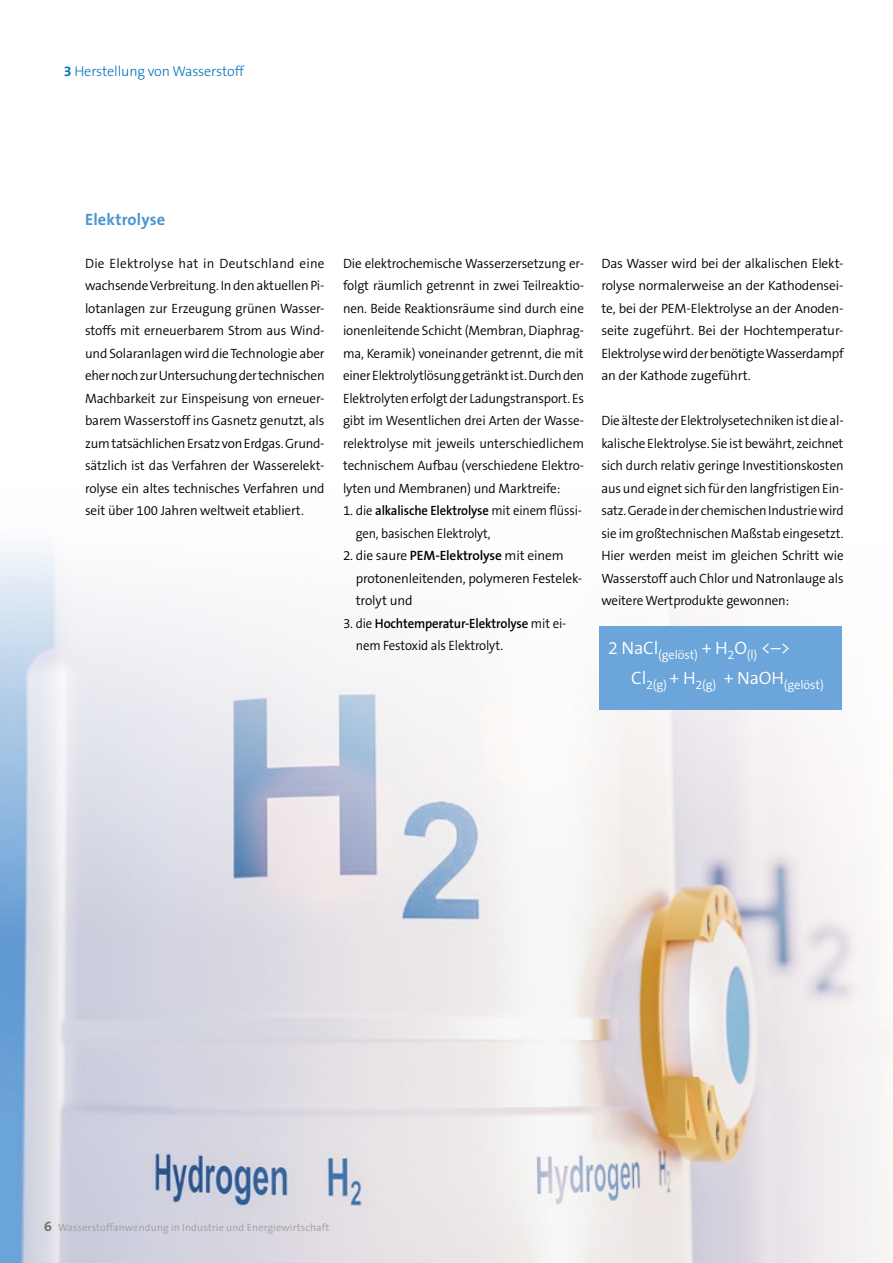
<style>
.page{position:relative;width:893px;height:1263px;background:#fff}
.page>*{position:absolute;margin:0;border:0;box-sizing:border-box;transform-origin:0 0}
.HeadFließ{font:700 16.5px "The Sans B7";letter-spacing:.01em;color:#4997d2}
.Head_1_klein{font:300 14.25px "The Sans B3";letter-spacing:-.01em;color:#0073bc}
.Fließtext{font:300 13.5px/22.5px "The Sans B4";letter-spacing:-.01em;color:#000;text-align:justify}
.Fließtext-2{font:300 12.6px "The Sans B4";letter-spacing:-.01em;color:#fff}
.HeadFließ-2{font:300 10.5px "The Sans B4";letter-spacing:.01em;color:#9d9d9c}
.s1{font-family:"The Sans B7";font-weight:700}
.s2{font-family:"The Sans B6";font-weight:600}
.s3{font-family:"The Sans B7";font-weight:700;font-size:14.25px;color:#706f6f}
</style>
<div class="page">
<img style="left:0;top:545px;width:890px;height:718px">
<div style="left:600px;top:627px;width:242px;height:83px;background:#6ca5d9"></div>
<p class="Head_1_klein" style="left:64px;top:64px;width:182px"><span class="s1">3</span> Herstellung von Wasserstoff</p>
<p class="HeadFließ" style="left:85px;top:211px;width:82px">Elektrolyse</p>
<p class="Fließtext" style="left:85px;top:252px;width:241px">Die Elektrolyse hat in Deutschland eine wachsende Verbreitung. In den aktuellen Pi&shy;lotanlagen zur Erzeugung grünen Wasser&shy;stoffs mit erneuerbarem Strom aus Wind&shy;und Solaranlagen wird die Technologie aber eher noch zur Untersuchung der technischen Machbarkeit zur Einspeisung von erneuer&shy;barem Wasserstoff ins Gasnetz genutzt, als zum tatsächlichen Ersatz von Erdgas. Grund&shy;sätzlich ist das Verfahren der Wasserelekt&shy;rolyse ein altes technisches Verfahren und seit über 100 Jahren weltweit etabliert.</p>
<p class="Fließtext" style="left:601px;top:252px;width:244px">Das Wasser wird bei der alkalischen Elekt&shy;rolyse normalerweise an der Kathodensei&shy;te, bei der PEM-Elektrolyse an der Anoden&shy;seite zugeführt. Bei der Hochtemperatur-Elektrolyse wird der benötigte Wasserdampf an der Kathode zugeführt.</p>
<p class="Fließtext" style="left:343px;top:252px;width:243px">Die elektrochemische Wasserzersetzung er&shy;folgt räumlich getrennt in zwei Teilreaktio&shy;nen. Beide Reaktionsräume sind durch eine ionenleitende Schicht (Membran, Diaphrag&shy;ma, Keramik) voneinander getrennt, die mit einer Elektrolytlösung getränkt ist. Durch den Elektrolyten erfolgt der Ladungstransport. Es gibt im Wesentlichen drei Arten der Wasse&shy;relektrolyse mit jeweils unterschiedlichem technischem Aufbau (verschiedene Elektro&shy;lyten und Membranen) und Marktreife:</p>
<p class="Fließtext" style="left:356px;top:500px;width:228px;text-indent:-13px">1. die <span class="s2">alkalische Elektrolyse</span> mit einem flüssi&shy;gen, basischen Elektrolyt,</p>
<p class="Fließtext" style="left:356px;top:545px;width:228px;text-align:left;text-indent:-13px">2. die saure <span class="s2">PEM-Elektrolyse</span> mit einem protonenleitenden, polymeren Festelek&shy;trolyt und</p>
<p class="Fließtext" style="left:356px;top:612px;width:212px;text-indent:-13px">3. die <span class="s2">Hochtemperatur-Elektrolyse</span> mit ei&shy;nem Festoxid als Elektrolyt.</p>
<p class="Fließtext" style="left:601px;top:410px;width:244px">Die älteste der Elektrolysetechniken ist die al&shy;kalische Elektrolyse. Sie ist bewährt, zeichnet sich durch relativ geringe Investitionskosten aus und eignet sich für den langfristigen Ein&shy;satz. Gerade in der chemischen Industrie wird sie im großtechnischen Maßstab eingesetzt.<br>Hier werden meist im gleichen Schritt wie Wasserstoff auch Chlor und Natronlauge als weitere Wertprodukte gewonnen:</p>
<p class="Fließtext-2" style="left:608px;top:648px;width:184px"><sup>2</sup> <sup>NaCl</sup>(gelöst) <sup>+</sup> <sup>H</sup>2<sup>O</sup>(l) <sup>&lt;–&gt;</sup></p>
<p class="Fließtext-2" style="left:631px;top:678px;width:194px"><sup>Cl</sup>2(g) <sup>+</sup> <sup>H</sup>2(g) <sup>+</sup> <sup>NaOH</sup>(gelöst)</p>
<p class="HeadFließ-2" style="left:44px;top:1222px;width:287px"><span class="s3">6</span> Wasserstoffanwendung in Industrie und Energiewirtschaft</p>
</div>
